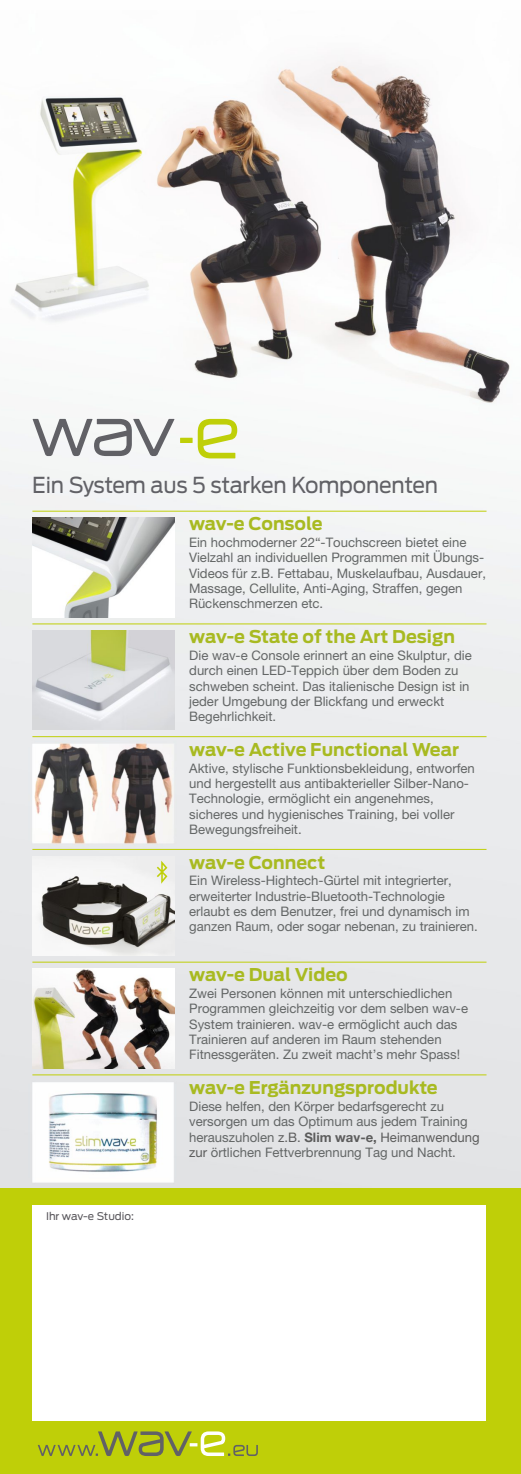
<style>
.page{position:relative;width:521px;height:1474px;background:#fff}
.page>*{position:absolute;margin:0;border:0;box-sizing:border-box;transform-origin:0 0}
.t1{font:21.88px "Antenna";letter-spacing:-.01em;color:#616166;scale:.96 1}
.t2{font:700 17.5px "Antenna";color:#a8ba21}
.t3{font:13.12px/15.2px "Helvetica Neue LT Pro";color:#636666}
.t4{font:10.5px "Antenna";color:#59575c}
.s1{color:#5c5c5c}
.s2{font-weight:700;color:#5c5c5c}
</style>
<div class="page">
<img style="left:0;top:60px;width:521px;height:1128px">
<div style="left:0;top:1188px;width:521px;height:285px;background:#bfcf08"></div>
<img style="left:33px;top:968px;width:141px;height:100px">
<hr style="left:32px;top:961px;width:454px;height:1px;background:#bfcf08">
<hr style="left:32px;top:736px;width:454px;height:1px;background:#bfcf08">
<hr style="left:32px;top:510px;width:454px;height:1px;background:#bfcf08">
<hr style="left:32px;top:849px;width:454px;height:1px;background:#bfcf08">
<hr style="left:32px;top:1074px;width:454px;height:1px;background:#bfcf08">
<svg style="left:180px;top:419px;width:57px;height:39px"></svg>
<svg style="left:33px;top:419px;width:141px;height:37px"></svg>
<img style="left:33px;top:518px;width:141px;height:99px">
<div style="left:33px;top:1205px;width:453px;height:215px;background:#fff"></div>
<hr style="left:32px;top:623px;width:454px;height:1px;background:#bfcf08">
<img style="left:33px;top:630px;width:141px;height:100px">
<svg style="left:38px;top:1431px;width:220px;height:24px"></svg>
<img style="left:33px;top:856px;width:141px;height:99px">
<svg style="left:157px;top:860px;width:10px;height:23px"></svg>
<h1 class="t1" style="left:32px;top:476px;width:424px">Ein System aus 5 starken Komponenten</h1>
<h2 class="t2" style="left:189px;top:516px;width:135px">wav-e Console</h2>
<p class="t3" style="left:189px;top:536px;width:298px">Ein hochmoderner 22“-Touchscreen bietet eine Vielzahl an individuellen Programmen mit Übungs-Videos für z.B. Fettabau, Muskelaufbau, Ausdauer, Massage, Cellulite, Anti-Aging, Straffen, gegen Rückenschmerzen etc.</p>
<h2 class="t2" style="left:189px;top:629px;width:267px">wav-e State of the Art Design</h2>
<p class="t3" style="left:189px;top:649px;width:284px">Die wav-e Console erinnert an eine Skulptur, die durch einen LED-Teppich über dem Boden zu schweben scheint. Das italienische Design ist in jeder Umgebung der Blickfang und erweckt Begehrlichkeit.</p>
<h2 class="t2" style="left:189px;top:742px;width:271px">wav-e Active Functional Wear</h2>
<p class="t3" style="left:189px;top:762px;width:287px">Aktive, stylische Funktionsbekleidung, entworfen und hergestellt aus antibakterieller Silber-Nano-Technologie, ermöglicht ein angenehmes, sicheres und hygienisches Training, bei voller Bewegungsfreiheit.</p>
<h2 class="t2" style="left:189px;top:855px;width:138px">wav-e Connect</h2>
<p class="t3" style="left:189px;top:875px;width:290px">Ein Wireless-Hightech-Gürtel mit integrierter, erweiterter Industrie-Bluetooth-Technologie erlaubt es dem Benutzer, frei und dynamisch im ganzen Raum, oder sogar nebenan, zu trainieren.</p>
<h2 class="t2" style="left:189px;top:967px;width:160px">wav-e Dual Video</h2>
<p class="t3" style="left:189px;top:987px;width:280px">Zwei Personen können mit unterschiedlichen Programmen gleichzeitig vor dem selben wav-e System trainieren. wav-e ermöglicht auch das Trainieren auf anderen im Raum stehenden Fitnessgeräten. Zu zweit macht’s mehr Spass!</p>
<p class="t4" style="left:46px;top:1211px;width:89px">Ihr wav-e Studio:</p>
<h2 class="t2" style="left:189px;top:1080px;width:250px">wav-e Ergänzungsprodukte</h2>
<p class="t3" style="left:189px;top:1100px;width:292px">Diese helfen, den Körper bedarfsgerecht zu versorgen um das Optimum aus jedem Training herauszuholen <span class="s1">z.B.</span> <span class="s2">Slim wav-e,</span> <span class="s1">Heimanwendung zur</span> örtlichen Fettverbrennung Tag und Nacht.</p>
</div>
